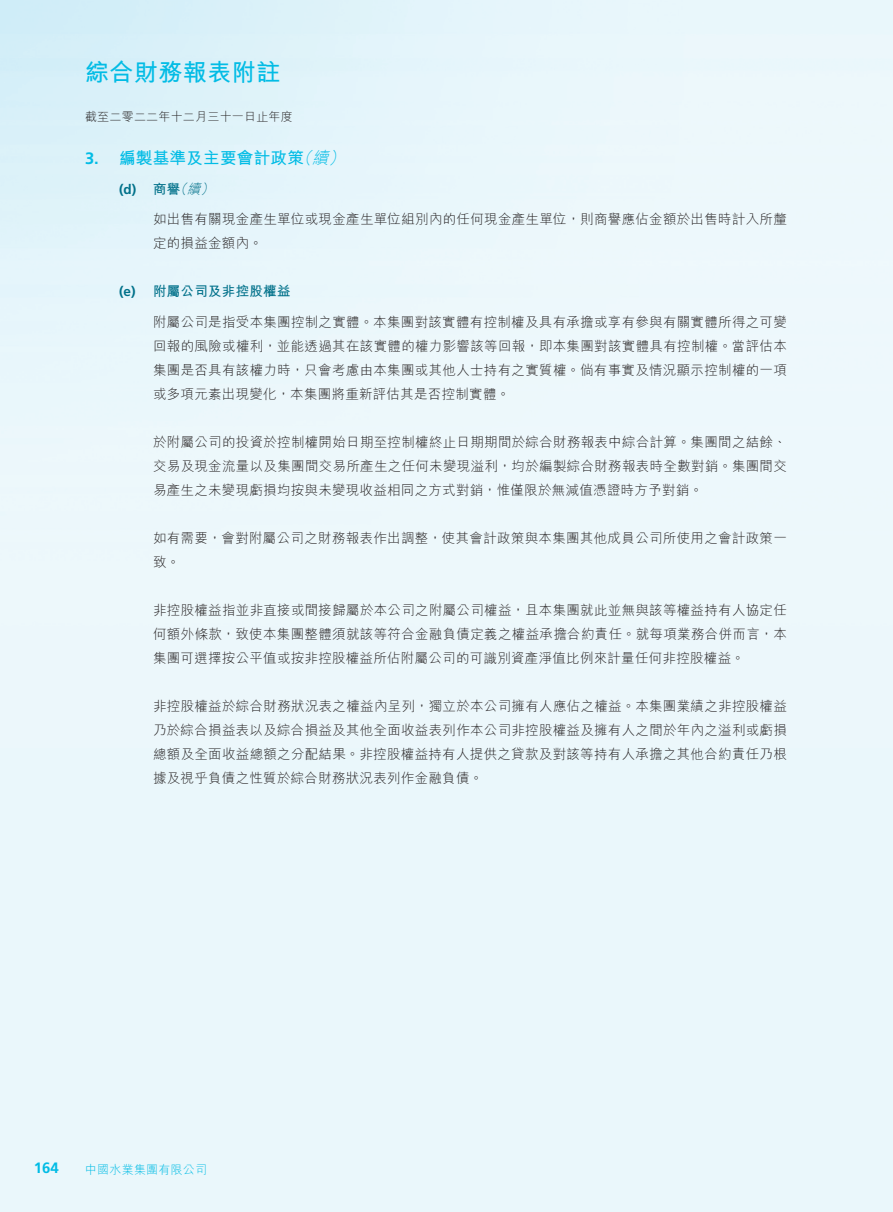
<style>
.page{position:relative;width:893px;height:1212px;background:#fff}
.page>*{position:absolute;margin:0;border:0;box-sizing:border-box;transform-origin:0 0}
.t1{font:700 24px "M Hei HK";letter-spacing:.02em;color:#02bce5}
._01_H1{font:700 16.5px "M Hei HK";letter-spacing:.02em;color:#02bce5}
.t2{font:700 15px "Frutiger LT Std";color:#02bce5}
._00_txt{font:300 13.5px/24px "M Hei HK";letter-spacing:.02em;color:#231f20;text-align:justify}
._02_H2{font:700 13.5px "M Hei HK";letter-spacing:.02em;color:#01718a}
._02_H2-2{font:700 13.5px "Frutiger LT Std";color:#01718a}
.t3{font:300 12px "M Hei HK";letter-spacing:.02em;color:#231f20}
.t4{font:300 12px "M Hei HK";letter-spacing:.02em;color:#02bce5}
.s1{font-family:"Frutiger LT Std"}
.s2{font-weight:300;font-style:italic}
.s3{font-family:"M Hei HK"}
.s4{font-family:"M Hei HK";font-weight:300;font-style:italic}
</style>
<div class="page">
<h1 class="t1" style="left:85px;top:55px;width:197px">綜合財務報表附註</h1>
<p class="t3" style="left:85px;top:111px;width:209px">截至二零二二年十二月三十一日止年度</p>
<p class="_01_H1" style="left:85px;top:145px;width:265px"><span class="s1">3.</span> 編製基準及主要會計政策<span class="s2">（續）</span></p>
<p class="_02_H2-2" style="left:119px;top:181px;width:99px">(d) <span class="s3">商譽</span><span class="s4">（續）</span></p>
<p class="_00_txt" style="left:153px;top:207px;width:635px">如出售有關現金產生單位或現金產生單位組別內的任何現金產生單位，則商譽應佔金額於出售時計入所釐定的損益金額內。</p>
<p class="_02_H2" style="left:119px;top:282px;width:173px"><span class="s1">(e)</span> 附屬公司及非控股權益</p>
<p class="_00_txt" style="left:153px;top:310px;width:635px">附屬公司是指受本集團控制之實體。本集團對該實體有控制權及具有承擔或享有參與有關實體所得之可變回報的風險或權利，並能透過其在該實體的權力影響該等回報，即本集團對該實體具有控制權。當評估本集團是否具有該權力時，只會考慮由本集團或其他人士持有之實質權。倘有事實及情況顯示控制權的一項或多項元素出現變化，本集團將重新評估其是否控制實體。</p>
<p class="_00_txt" style="left:153px;top:430px;width:635px">於附屬公司的投資於控制權開始日期至控制權終止日期期間於綜合財務報表中綜合計算。集團間之結餘、交易及現金流量以及集團間交易所產生之任何未變現溢利，均於編製綜合財務報表時全數對銷。集團間交易產生之未變現虧損均按與未變現收益相同之方式對銷，惟僅限於無減值憑證時方予對銷。</p>
<p class="_00_txt" style="left:153px;top:526px;width:635px">如有需要，會對附屬公司之財務報表作出調整，使其會計政策與本集團其他成員公司所使用之會計政策一致。</p>
<p class="_00_txt" style="left:153px;top:598px;width:635px">非控股權益指並非直接或間接歸屬於本公司之附屬公司權益，且本集團就此並無與該等權益持有人協定任何額外條款，致使本集團整體須就該等符合金融負債定義之權益承擔合約責任。就每項業務合併而言，本集團可選擇按公平值或按非控股權益所佔附屬公司的可識別資產淨值比例來計量任何非控股權益。</p>
<p class="_00_txt" style="left:153px;top:694px;width:635px">非控股權益於綜合財務狀況表之權益內呈列，獨立於本公司擁有人應佔之權益。本集團業績之非控股權益乃於綜合損益表以及綜合損益及其他全面收益表列作本公司非控股權益及擁有人之間於年內之溢利或虧損總額及全面收益總額之分配結果。非控股權益持有人提供之貸款及對該等持有人承擔之其他合約責任乃根據及視乎負債之性質於綜合財務狀況表列作金融負債。</p>
<p class="t2" style="left:34px;top:1158px;width:27px">164</p>
<p class="t4" style="left:85px;top:1163px;width:124px">中國水業集團有限公司</p>
</div>
